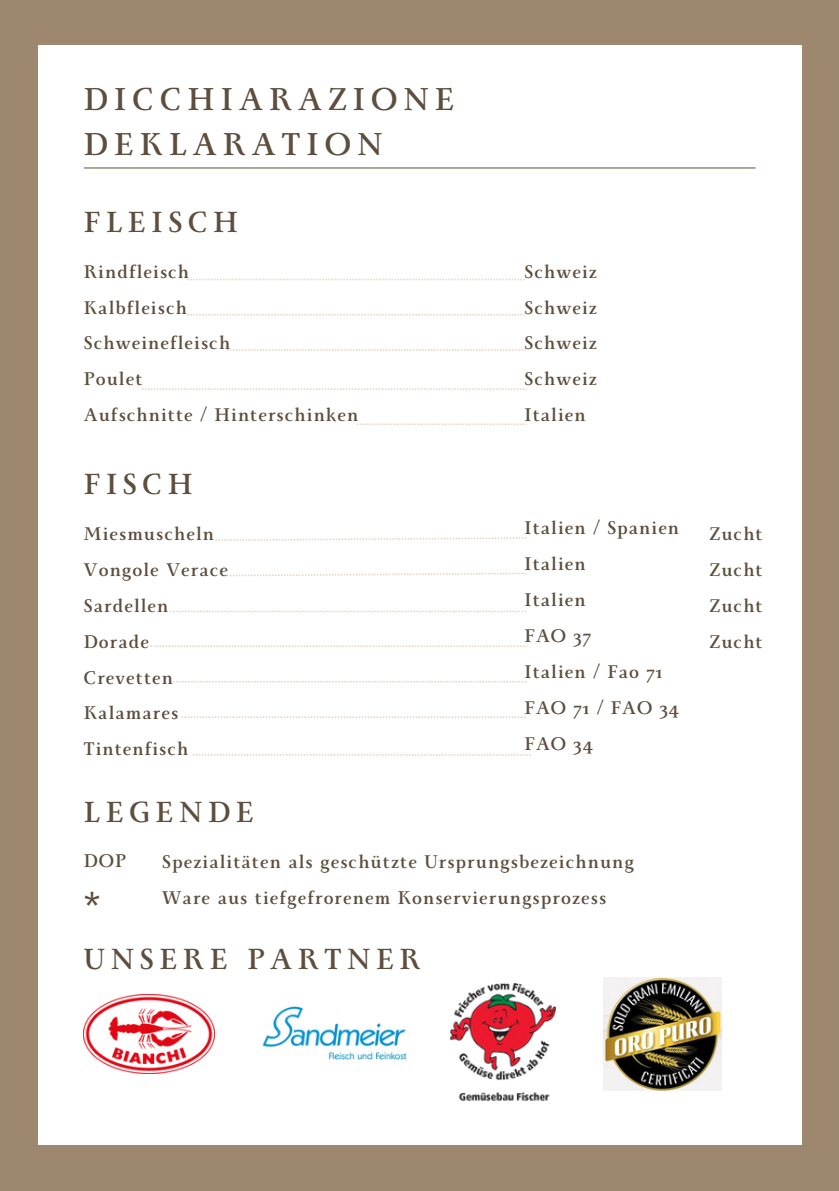
<style>
.page{position:relative;width:839px;height:1191px;background:#fff}
.page>*{position:absolute;margin:0;border:0;box-sizing:border-box;transform-origin:0 0}
.t1{font:700 36.4px "Monterchi Serif";color:#5d4e3e}
.t2{font:700 35.2px "Monterchi Serif";letter-spacing:.175em;color:#5d4e3e}
.t3{font:700 32.4px "Monterchi Serif";letter-spacing:.175em;color:#5d4e3e}
.t4{font:700 20.4px "Monterchi Serif";letter-spacing:.05em;color:#5d4e3e}
</style>
<div class="page">
<div style="left:0;top:0;width:838px;height:1191px;background:#9e876f"></div>
<div style="left:38px;top:45px;width:763px;height:1100px;background:#fff"></div>
<hr style="left:84px;top:167px;width:671px;height:2px;background:#9e876f">
<svg style="left:187px;top:279px;width:337px;height:1px"></svg>
<svg style="left:187px;top:314px;width:337px;height:2px"></svg>
<svg style="left:227px;top:349px;width:298px;height:2px"></svg>
<svg style="left:142px;top:388px;width:383px;height:2px"></svg>
<svg style="left:357px;top:424px;width:169px;height:1px"></svg>
<svg style="left:227px;top:573px;width:298px;height:3px"></svg>
<svg style="left:170px;top:611px;width:356px;height:1px"></svg>
<svg style="left:147px;top:645px;width:379px;height:2px"></svg>
<svg style="left:170px;top:681px;width:356px;height:2px"></svg>
<svg style="left:193px;top:754px;width:337px;height:2px"></svg>
<svg style="left:215px;top:537px;width:311px;height:4px"></svg>
<svg style="left:181px;top:716px;width:344px;height:2px"></svg>
<img style="left:84px;top:994px;width:130px;height:80px">
<img style="left:262px;top:1006px;width:145px;height:54px">
<img style="left:450px;top:984px;width:105px;height:120px">
<img style="left:603px;top:978px;width:118px;height:112px">
<p class="t2" style="left:84px;top:81px;width:372px">DICCHIARAZIONE</p>
<p class="t2" style="left:84px;top:127px;width:300px">DEKLARATION</p>
<p class="t3" style="left:84px;top:206px;width:156px">FLEISCH</p>
<p class="t4" style="left:84px;top:261px;width:107px">Rindfleisch</p>
<p class="t4" style="left:84px;top:297px;width:104px">Kalbfleisch</p>
<p class="t4" style="left:84px;top:333px;width:148px">Schweinefleisch</p>
<p class="t4" style="left:84px;top:369px;width:60px">Poulet</p>
<p class="t4" style="left:84px;top:405px;width:276px">Aufschnitte / Hinterschinken</p>
<p class="t3" style="left:84px;top:468px;width:110px">FISCH</p>
<p class="t4" style="left:84px;top:523px;width:132px">Miesmuscheln</p>
<p class="t4" style="left:84px;top:559px;width:146px">Vongole Verace</p>
<p class="t4" style="left:84px;top:595px;width:86px">Sardellen</p>
<p class="t4" style="left:84px;top:631px;width:67px">Dorade</p>
<p class="t4" style="left:84px;top:667px;width:91px">Crevetten</p>
<p class="t4" style="left:84px;top:703px;width:96px">Kalamares</p>
<p class="t4" style="left:84px;top:739px;width:106px">Tintenfisch</p>
<p class="t4" style="left:524px;top:261px;width:74px">Schweiz</p>
<p class="t4" style="left:524px;top:297px;width:74px">Schweiz</p>
<p class="t4" style="left:524px;top:333px;width:74px">Schweiz</p>
<p class="t4" style="left:524px;top:369px;width:74px">Schweiz</p>
<p class="t4" style="left:524px;top:405px;width:63px">Italien</p>
<p class="t4" style="left:524px;top:518px;width:156px">Italien / Spanien</p>
<p class="t4" style="left:524px;top:554px;width:63px">Italien</p>
<p class="t4" style="left:524px;top:590px;width:63px">Italien</p>
<p class="t4" style="left:524px;top:626px;width:68px">FAO 37</p>
<p class="t4" style="left:524px;top:662px;width:139px">Italien / Fao 71</p>
<p class="t4" style="left:524px;top:697px;width:156px">FAO 71 / FAO 34</p>
<p class="t4" style="left:524px;top:733px;width:69px">FAO 34</p>
<p class="t3" style="left:84px;top:796px;width:171px">LEGENDE</p>
<p class="t4" style="left:84px;top:851px;width:43px">DOP</p>
<p class="t1" style="left:84px;top:888px;width:18px">*</p>
<p class="t4" style="left:162px;top:851px;width:473px">Spezialitäten als geschützte Ursprungsbezeichnung</p>
<p class="t4" style="left:162px;top:887px;width:445px">Ware aus tiefgefrorenem Konservierungsprozess</p>
<p class="t3" style="left:84px;top:943px;width:338px">UNSERE PARTNER</p>
<p class="t4" style="left:709px;top:523px;width:55px">Zucht</p>
<p class="t4" style="left:709px;top:559px;width:55px">Zucht</p>
<p class="t4" style="left:709px;top:595px;width:55px">Zucht</p>
<p class="t4" style="left:709px;top:631px;width:55px">Zucht</p>
</div>
